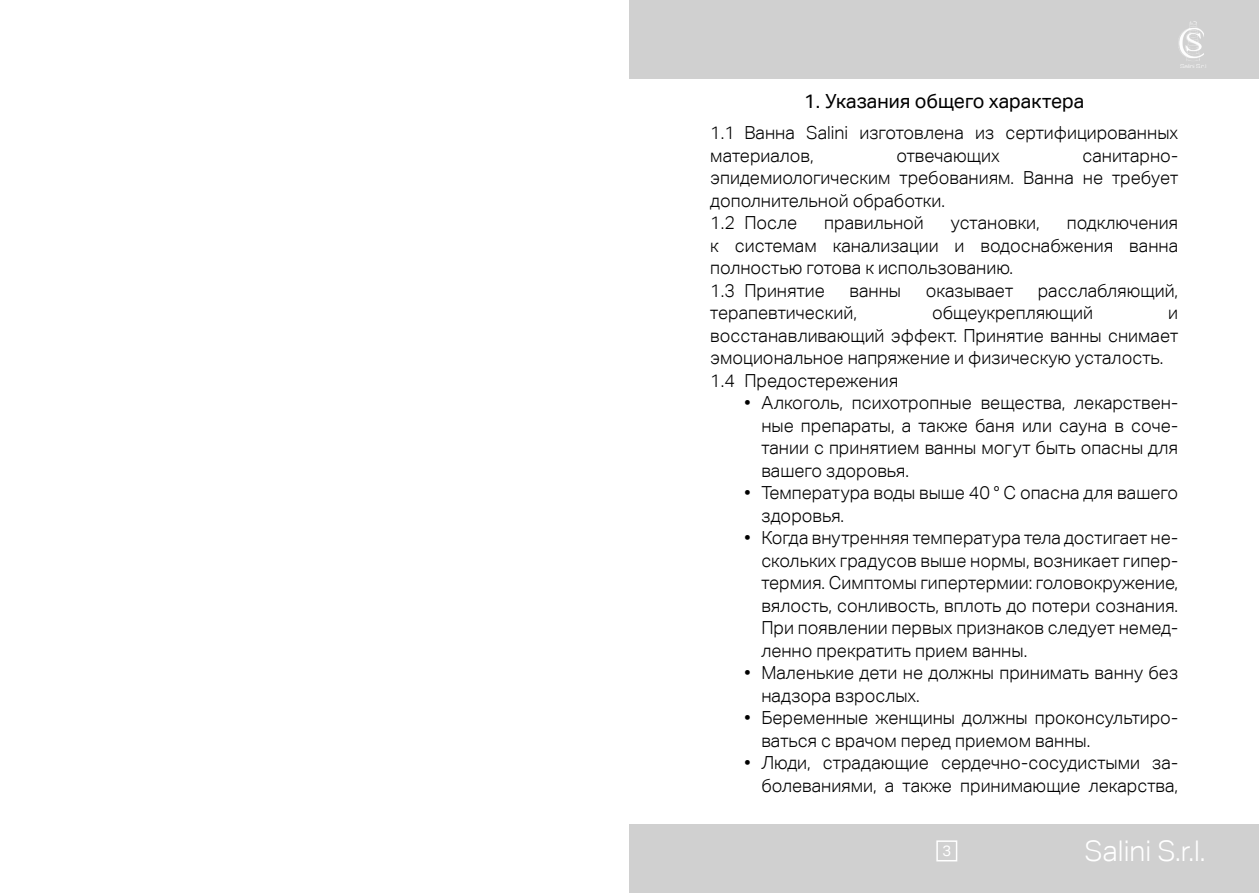
<style>
.page{position:relative;width:1259px;height:893px;background:#fff}
.page>*{position:absolute;margin:0;border:0;box-sizing:border-box;transform-origin:0 0}
.t1{font:300 28.5px "Aktiv Grotesk Corp";color:#fff}
.t2{font:19.5px "Aktiv Grotesk Corp";color:#000}
.t3{font:300 18px/22.5px "Aktiv Grotesk Corp";color:#000;text-align:justify}
.Нумерация_страниц{font:15px "Aktiv Grotesk Corp";color:#fff}
</style>
<div class="page">
<div style="left:629px;top:824px;width:630px;height:69px;background:#d0d0d0"></div>
<div style="left:629px;top:0;width:630px;height:79px;background:#d0d0d0"></div>
<div style="left:936px;top:840px;width:21px;height:21px;border:2px solid #fff"></div>
<img style="left:1178px;top:21px;width:28px;height:46px">
<p class="t2" style="left:804px;top:90px;width:281px">1. Указания общего характера</p>
<p class="t3" style="left:710px;top:122px;width:469px">1.1 Ванна Salini изготовлена из сертифицированных материалов,</p>
<p class="t3" style="left:710px;top:144px;width:469px;text-indent:372px">санитарно&shy;эпидемиологическим требованиям. Ванна не требует дополнительной обработки.</p>
<p class="t3" style="left:710px;top:212px;width:88px">1.2 После</p>
<p class="t3" style="left:824px;top:212px;width:101px">правильной</p>
<p class="t3" style="left:951px;top:212px;width:90px">установки,</p>
<p class="t3" style="left:896px;top:144px;width:105px">отвечающих</p>
<p class="t3" style="left:710px;top:212px;width:469px;text-indent:356px">подключения к системам канализации и водоснабжения ванна полностью готова к использованию.</p>
<p class="t3" style="left:710px;top:279px;width:116px">1.3 Принятие</p>
<p class="t3" style="left:849px;top:279px;width:53px">ванны</p>
<p class="t3" style="left:925px;top:279px;width:89px">оказывает</p>
<p class="t3" style="left:1037px;top:279px;width:142px">расслабляющий,</p>
<p class="t3" style="left:710px;top:302px;width:148px">терапевтический,</p>
<p class="t3" style="left:932px;top:302px;width:163px">общеукрепляющий</p>
<p class="t3" style="left:710px;top:302px;width:469px;text-indent:458px">и восстанавливающий эффект. Принятие ванны снимает эмоциональное напряжение и физическую усталость.</p>
<p class="t3" style="left:710px;top:369px;width:189px">1.4 Предостережения</p>
<p class="t3" style="left:761px;top:392px;width:418px;text-indent:-17px">• Алкоголь, психотропные вещества, лекарствен&shy;ные препараты, а также баня или сауна в соче&shy;тании с принятием ванны могут быть опасны для вашего здоровья.</p>
<p class="t3" style="left:761px;top:482px;width:418px;text-indent:-17px">• Температура воды выше 40 ° C опасна для вашего здоровья.</p>
<p class="t3" style="left:761px;top:527px;width:418px;text-indent:-17px">• Когда внутренняя температура тела достигает не&shy;скольких градусов выше нормы, возникает гипер&shy;термия. Симптомы гипертермии: головокружение, вялость, сонливость, вплоть до потери сознания.<br>При появлении первых признаков следует немед&shy;ленно прекратить прием ванны.</p>
<p class="t3" style="left:761px;top:662px;width:418px;text-indent:-17px">• Маленькие дети не должны принимать ванну без надзора взрослых.</p>
<p class="t3" style="left:761px;top:707px;width:418px;text-indent:-17px">• Беременные женщины должны проконсультиро&shy;ваться с врачом перед приемом ванны.</p>
<p class="t3" style="left:744px;top:752px;width:435px;text-align:right">• Люди, страдающие сердечно-сосудистыми за&shy;болеваниями, а также принимающие лекарства,</p>
<p class="Нумерация_страниц" style="left:942px;top:842px;width:10px">3</p>
<p class="t1" style="left:1084px;top:835px;width:123px">Salini S.r.l.</p>
</div>
